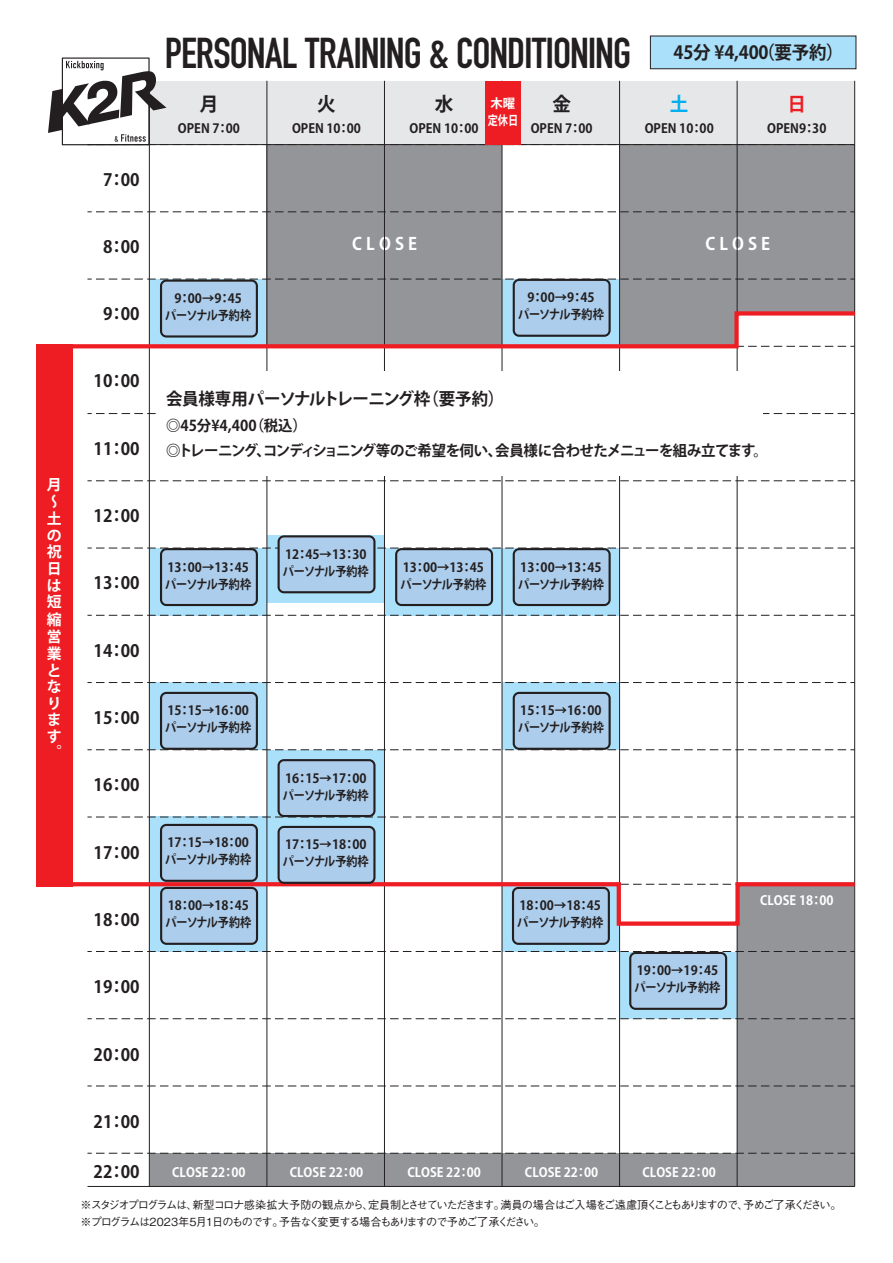
<style>
.page{position:relative;width:893px;height:1263px;background:#fff}
.page>*{position:absolute;margin:0;border:0;box-sizing:border-box;transform-origin:0 0}
.t1{font:700 42.45px "DIN Condensed";letter-spacing:-.025em;color:#231f20}
.t2{font:700 19.2px "Koz Go Pr 6 N";color:#231f20}
.t3{font:700 19.2px "Koz Go Pr 6 N";color:#00aeef}
.t4{font:700 19.2px "Koz Go Pr 6 N";color:#ee1d23}
.t5{font:700 18px "Koz Go Pr 6 N";letter-spacing:-.015em;color:#231f20}
.t6{font:700 16.95px "Koz Go Pr 6 N";color:#231f20}
.t7{font:700 16.95px "Koz Go Pr 6 N";letter-spacing:-.02em;color:#231f20}
.t8{font:700 16.95px "Koz Go Pr 6 N";letter-spacing:.25em;color:#fff}
.t9{font:700 14.85px/25.5px "Koz Go Pr 6 N";letter-spacing:-.04em;color:#231f20}
.t10{font:700 14.85px/16.8px "Koz Go Pr 6 N";color:#fff}
.t11{font:700 12.75px/17px "Koz Go Pr 6 N";color:#231f20}
.t12{font:700 12.75px/17px "Koz Go Pr 6 N";color:#fff}
.t13{font:500 11.1px/17.5px "Gothic BBB Pro";letter-spacing:-.105em;color:#231f20}
</style>
<div class="page">
<div style="left:620px;top:144px;width:117px;height:202px;background:#939598"></div>
<div style="left:737px;top:144px;width:118px;height:169px;background:#939598"></div>
<div style="left:150px;top:548px;width:117px;height:67px;background:#aae0f9"></div>
<div style="left:150px;top:682px;width:117px;height:67px;background:#aae0f9"></div>
<div style="left:385px;top:548px;width:117px;height:67px;background:#aae0f9"></div>
<div style="left:503px;top:548px;width:117px;height:67px;background:#aae0f9"></div>
<div style="left:150px;top:816px;width:117px;height:69px;background:#aae0f9"></div>
<div style="left:267px;top:817px;width:117px;height:67px;background:#aae0f9"></div>
<div style="left:267px;top:750px;width:117px;height:68px;background:#aae0f9"></div>
<div style="left:503px;top:683px;width:117px;height:67px;background:#aae0f9"></div>
<div style="left:266px;top:144px;width:236px;height:202px;background:#939598"></div>
<div style="left:738px;top:884px;width:116px;height:303px;background:#939598"></div>
<div style="left:150px;top:1153px;width:704px;height:34px;background:#939598"></div>
<div style="left:150px;top:885px;width:117px;height:67px;background:#aae0f9"></div>
<div style="left:620px;top:952px;width:117px;height:67px;background:#aae0f9"></div>
<div style="left:502px;top:885px;width:118px;height:67px;background:#aae0f9"></div>
<hr style="left:854px;top:81px;width:1px;height:1105px;background:#231f20">
<hr style="left:737px;top:81px;width:1px;height:1105px;background:#231f20">
<hr style="left:619px;top:81px;width:1px;height:1105px;background:#231f20">
<hr style="left:502px;top:81px;width:1px;height:1105px;background:#231f20">
<hr style="left:384px;top:81px;width:1px;height:1105px;background:#231f20">
<hr style="left:267px;top:81px;width:1px;height:1105px;background:#231f20">
<hr style="left:149px;top:81px;width:1px;height:1105px;background:#231f20">
<svg style="left:87px;top:212px;width:768px;height:1px"></svg>
<svg style="left:87px;top:413px;width:768px;height:1px"></svg>
<svg style="left:87px;top:480px;width:768px;height:1px"></svg>
<svg style="left:87px;top:615px;width:768px;height:1px"></svg>
<svg style="left:87px;top:682px;width:768px;height:1px"></svg>
<svg style="left:87px;top:1018px;width:768px;height:1px"></svg>
<svg style="left:87px;top:1086px;width:768px;height:1px"></svg>
<svg style="left:87px;top:1153px;width:767px;height:1px"></svg>
<hr style="left:87px;top:1186px;width:768px;height:1px;background:#231f20">
<svg style="left:73px;top:279px;width:783px;height:72px"></svg>
<svg style="left:87px;top:759px;width:768px;height:59px"></svg>
<svg style="left:87px;top:692px;width:768px;height:58px"></svg>
<svg style="left:87px;top:951px;width:768px;height:59px"></svg>
<svg style="left:73px;top:824px;width:783px;height:121px"></svg>
<svg style="left:87px;top:535px;width:768px;height:71px"></svg>
<div style="left:36px;top:344px;width:37px;height:543px;background:#ee1d23"></div>
<div style="left:159px;top:371px;width:604px;height:104px;background:#fff"></div>
<div style="left:650px;top:36px;width:206px;height:33px;background:#aae0f9"></div>
<svg style="left:48px;top:58px;width:807px;height:87px"></svg>
<p class="t10" style="left:47px;top:476px;width:16px">月〜土の祝日は短縮営業となります</p>
<p class="t10" style="left:47px;top:744px;width:16px">。</p>
<h3 class="t6" style="left:103px;top:170px;width:38px">7：00</h3>
<h3 class="t6" style="left:103px;top:237px;width:38px">8：00</h3>
<h3 class="t6" style="left:103px;top:304px;width:38px">9：00</h3>
<h3 class="t6" style="left:94px;top:372px;width:47px">10：00</h3>
<h3 class="t6" style="left:94px;top:439px;width:47px">11：00</h3>
<h3 class="t6" style="left:94px;top:506px;width:47px">12：00</h3>
<h3 class="t6" style="left:94px;top:574px;width:47px">13：00</h3>
<h3 class="t6" style="left:94px;top:641px;width:47px">14：00</h3>
<h3 class="t6" style="left:94px;top:708px;width:47px">15：00</h3>
<h3 class="t6" style="left:94px;top:775px;width:47px">16：00</h3>
<h3 class="t6" style="left:94px;top:843px;width:47px">17：00</h3>
<h3 class="t6" style="left:94px;top:910px;width:47px">18：00</h3>
<h3 class="t6" style="left:94px;top:977px;width:47px">19：00</h3>
<h3 class="t6" style="left:94px;top:1045px;width:47px">20：00</h3>
<h1 class="t1" style="left:165px;top:25px;width:468px">PERSONAL TRAINING &amp; CONDITIONING</h1>
<h3 class="t5" style="left:674px;top:43px;width:171px">45分 ¥4,400（要予約）</h3>
<h2 class="t2" style="left:317px;top:93px;width:20px">火</h2>
<h2 class="t2" style="left:435px;top:93px;width:20px">水</h2>
<h2 class="t2" style="left:552px;top:93px;width:20px">金</h2>
<h2 class="t3" style="left:670px;top:93px;width:20px">土</h2>
<h2 class="t4" style="left:787px;top:93px;width:20px">日</h2>
<h2 class="t2" style="left:200px;top:93px;width:20px">月</h2>
<p class="t12" style="left:488px;top:95px;width:32px">木曜定休日</p>
<p class="t11" style="left:178px;top:120px;width:63px">OPEN 7：00</p>
<p class="t11" style="left:292px;top:120px;width:71px">OPEN 10：00</p>
<p class="t11" style="left:410px;top:120px;width:71px">OPEN 10：00</p>
<p class="t11" style="left:531px;top:120px;width:63px">OPEN 7：00</p>
<p class="t11" style="left:645px;top:120px;width:71px">OPEN 10：00</p>
<p class="t11" style="left:767px;top:120px;width:61px">OPEN9：30</p>
<p class="t11" style="left:165px;top:290px;width:87px;text-align:center">9：00→9：45<br>パーソナル予約枠</p>
<h3 class="t8" style="left:352px;top:234px;width:66px">CLOSE</h3>
<h3 class="t8" style="left:705px;top:234px;width:66px">CLOSE</h3>
<p class="t11" style="left:518px;top:289px;width:87px;text-align:center">9：00→9：45<br>パーソナル予約枠</p>
<h3 class="t7" style="left:166px;top:389px;width:340px">会員様専用パーソナルトレーニング枠（要予約）</h3>
<p class="t9" style="left:166px;top:413px;width:603px">◎45分¥4,400（税込）<br>◎トレーニング、コンディショニング等のご希望を伺い、会員様に合わせたメニューを組み立てます。</p>
<p class="t11" style="left:165px;top:559px;width:87px">13：00→13：45パーソナル予約枠</p>
<p class="t11" style="left:283px;top:546px;width:87px">12：45→13：30パーソナル予約枠</p>
<p class="t11" style="left:400px;top:559px;width:87px">13：00→13：45パーソナル予約枠</p>
<p class="t11" style="left:518px;top:559px;width:87px">13：00→13：45パーソナル予約枠</p>
<p class="t11" style="left:165px;top:702px;width:87px">15：15→16：00パーソナル予約枠</p>
<p class="t11" style="left:518px;top:702px;width:87px">15：15→16：00パーソナル予約枠</p>
<p class="t11" style="left:283px;top:770px;width:87px">16：15→17：00パーソナル予約枠</p>
<p class="t11" style="left:165px;top:834px;width:87px">17：15→18：00パーソナル予約枠</p>
<p class="t11" style="left:283px;top:836px;width:87px">17：15→18：00パーソナル予約枠</p>
<p class="t11" style="left:165px;top:897px;width:87px">18：00→18：45パーソナル予約枠</p>
<p class="t11" style="left:517px;top:897px;width:87px">18：00→18：45パーソナル予約枠</p>
<p class="t12" style="left:760px;top:892px;width:75px">CLOSE 18：00</p>
<p class="t11" style="left:634px;top:962px;width:87px">19：00→19：45パーソナル予約枠</p>
<h3 class="t6" style="left:94px;top:1112px;width:47px">21：00</h3>
<h3 class="t6" style="left:94px;top:1162px;width:47px">22：00</h3>
<p class="t12" style="left:172px;top:1164px;width:75px">CLOSE 22：00</p>
<p class="t12" style="left:290px;top:1164px;width:75px">CLOSE 22：00</p>
<p class="t12" style="left:407px;top:1164px;width:75px">CLOSE 22：00</p>
<p class="t12" style="left:525px;top:1164px;width:75px">CLOSE 22：00</p>
<p class="t12" style="left:642px;top:1164px;width:75px">CLOSE 22：00</p>
<p class="t13" style="left:81px;top:1194px;width:762px">※スタジオプログラムは、新型コロナ感染拡大予防の観点から、定員制とさせていただきます。満員の場合はご入場をご遠慮頂くこともありますので、予めご了承ください。※プログラムは2023年5月1日のものです。予告なく変更する場合もありますので予めご了承ください。</p>
</div>
